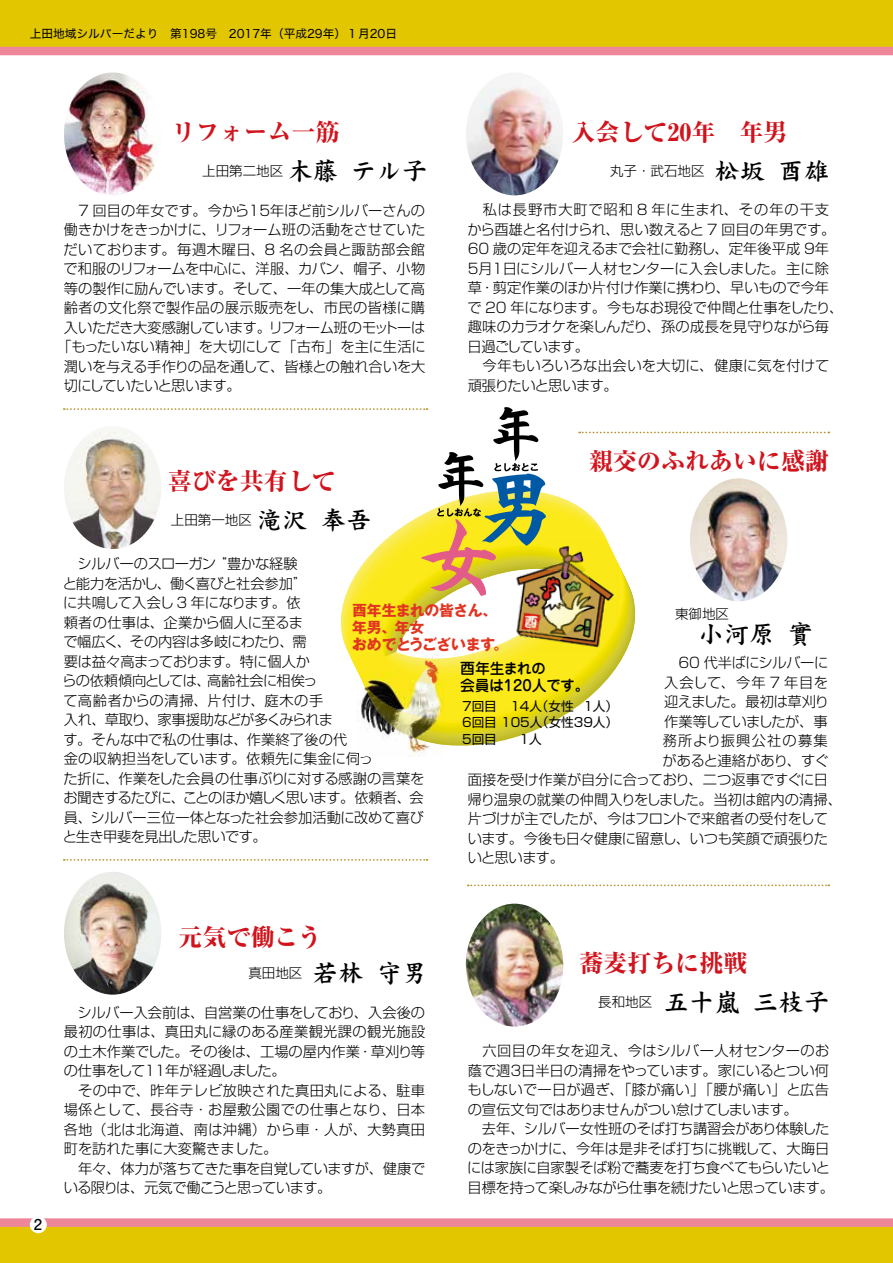
<style>
.page{position:relative;width:893px;height:1263px;background:#fff}
.page>*{position:absolute;margin:0;border:0;box-sizing:border-box;transform-origin:0 0}
.t1{font:25.5px "DF Kai Sho SB WIN RKSJ H";color:#000}
.t2{font:800 24px "Ryumin Pro";color:#d0131c}
.t3{font:700 14.85px/17px "Gothic MB101 Pro";letter-spacing:-.01em;color:#e13521}
.t4{font:500 14.85px/17px "Jun 34 Pro";letter-spacing:-.02em;color:#000}
.t5{font:700 14.85px "Futo Go B101 Pro";color:#000}
.t6{font:300 14.25px/19.5px "Shin Go Pro";letter-spacing:-.01em;color:#000}
.t7{font:300 14.25px/19.5px "Shin Go Pro";letter-spacing:-.03em;color:#000}
.t8{font:300 14.25px "Shin Go Pro";letter-spacing:.045em;color:#000}
.t9{font:300 14.25px "Shin Go Pro";letter-spacing:-.035em;color:#000}
.t10{font:300 14.25px "Shin Go Pro";letter-spacing:.025em;color:#000}
.t11{font:300 14.25px "Shin Go Pro";letter-spacing:-.065em;color:#000}
.t12{font:300 14.25px "Shin Go Pro";letter-spacing:.01em;color:#000}
.t13{font:300 14.25px "Shin Go Pro";letter-spacing:-.06em;color:#000}
.t14{font:300 14.25px "Shin Go Pro";letter-spacing:-.055em;color:#000}
.t15{font:300 14.25px "Shin Go Pro";letter-spacing:-.115em;color:#000}
.t16{font:300 14.25px "Shin Go Pro";letter-spacing:.085em;color:#000}
.t17{font:300 13.5px "Shin Go Pro";color:#000}
.t18{font:12.6px/16.2px "Shin Go Pro";color:#000}
.t19{font:11.7px "Hiragino Kaku W4 90 msp RKSJ H";color:#000}
</style>
<div class="page">
<div style="left:0;top:1220px;width:893px;height:43px;background:#e2c600"></div>
<div style="left:0;top:0;width:893px;height:51px;background:#e2c600"></div>
<div style="left:0;top:47px;width:893px;height:8px;background:#ee869a"></div>
<div style="left:0;top:1218px;width:893px;height:9px;background:#ee869a"></div>
<div style="left:30px;top:1216px;width:17px;height:17px;background:#fff;border-radius:50%"></div>
<svg style="left:342px;top:501px;width:292px;height:232px"></svg>
<img style="left:511px;top:540px;width:107px;height:111px">
<img style="left:356px;top:719px;width:74px;height:37px">
<img style="left:356px;top:752px;width:15px;height:5px">
<img style="left:372px;top:744px;width:72px;height:1px">
<img style="left:372px;top:743px;width:72px;height:1px">
<img style="left:371px;top:742px;width:73px;height:1px">
<img style="left:370px;top:741px;width:74px;height:1px">
<img style="left:370px;top:740px;width:74px;height:1px">
<img style="left:370px;top:739px;width:74px;height:1px">
<img style="left:369px;top:738px;width:75px;height:1px">
<img style="left:369px;top:737px;width:75px;height:1px">
<img style="left:356px;top:655px;width:88px;height:64px">
<svg style="left:64px;top:407px;width:482px;height:189px"></svg>
<svg style="left:579px;top:432px;width:250px;height:1px"></svg>
<svg style="left:468px;top:884px;width:361px;height:2px"></svg>
<svg style="left:64px;top:859px;width:363px;height:2px"></svg>
<img style="left:64px;top:72px;width:94px;height:123px">
<img style="left:64px;top:426px;width:97px;height:123px">
<img style="left:64px;top:872px;width:97px;height:123px">
<img style="left:466px;top:85px;width:97px;height:110px">
<img style="left:690px;top:478px;width:97px;height:123px">
<img style="left:466px;top:904px;width:97px;height:122px">
<p class="t19" style="left:30px;top:28px;width:369px">上田地域シルバーだより　第198号　2017年（平成29年）１月20日</p>
<h2 class="t2" style="left:172px;top:113px;width:169px">リフォーム一筋</h2>
<h1 class="t1" style="left:287px;top:158px;width:52px">木藤</h1>
<p class="t17" style="left:202px;top:159px;width:82px">上田第二地区</p>
<h1 class="t1" style="left:351px;top:158px;width:78px">テル子</h1>
<p class="t6" style="left:64px;top:199px;width:363px;text-align:right">　7 回目の年女です。今から15年ほど前シルバーさんの働きかけをきっかけに、リフォーム班の活動をさせていただいております。毎週木曜日、8 名の会員と諏訪部会館で和服のリフォームを中心に、洋服、カバン、帽子、小物等の製作に励んでいます。そして、一年の集大成として高齢者の文化祭で製作品の展示販売をし、市民の皆様に購リフォーム班のモットーは</p>
<p class="t7" style="left:64px;top:316px;width:209px">入いただき大変感謝しています。</p>
<p class="t6" style="left:57px;top:335px;width:370px">「もったいない精神」を大切にして「古布」を主に生活に</p>
<p class="t6" style="left:64px;top:355px;width:363px">潤いを与える手作りの品を通して、皆様との触れ合いを大</p>
<p class="t9" style="left:64px;top:374px;width:179px">切にしていたいと思います。</p>
<h2 class="t2" style="left:168px;top:462px;width:169px">喜びを共有して</h2>
<h1 class="t1" style="left:257px;top:507px;width:52px">滝沢</h1>
<p class="t17" style="left:171px;top:509px;width:82px">上田第一地区</p>
<h1 class="t1" style="left:321px;top:507px;width:52px">奉吾</h1>
<h2 class="t2" style="left:571px;top:113px;width:218px">入会して20年　年男</h2>
<p class="t17" style="left:610px;top:159px;width:96px">丸子・武石地区</p>
<h1 class="t1" style="left:714px;top:158px;width:52px">松坂</h1>
<h1 class="t1" style="left:778px;top:158px;width:52px">酉雄</h1>
<p class="t6" style="left:467px;top:198px;width:377px">　私は長野市大町で昭和 8 年に生まれ、その年の干支から酉雄と名付けられ、思い数えると 7 回目の年男です。<br>60 歳の定年を迎えるまで会社に勤務し、定年後平成 9年<br>5月1日にシルバー人材センターに入会しました。主に除草・剪定作業のほか片付け作業に携わり、早いもので今年で 20 年になります。今もなお現役で仲間と仕事をしたり、趣味のカラオケを楽しんだり、孫の成長を見守りながら毎日過ごしています。<br>　今年もいろいろな出会いを大切に、健康に気を付けて頑張りたいと思います。</p>
<h2 class="t2" style="left:589px;top:442px;width:242px">親交のふれあいに感謝</h2>
<p class="t6" style="left:64px;top:552px;width:154px">　シルバーのスローガン</p>
<p class="t7" style="left:63px;top:572px;width:246px">と能力を活かし、働く喜びと社会参加“</p>
<p class="t6" style="left:63px;top:591px;width:239px">に共鳴して入会し 3 年になります。依</p>
<p class="t6" style="left:64px;top:611px;width:241px">頼者の仕事は、企業から個人に至るま</p>
<p class="t7" style="left:63px;top:630px;width:245px">で幅広く、その内容は多岐にわたり、需</p>
<p class="t7" style="left:64px;top:650px;width:248px">要は益々高まっております。特に個人か</p>
<p class="t6" style="left:207px;top:669px;width:112px">高齢社会に相俟っ</p>
<p class="t6" style="left:213px;top:552px;width:87px">“豊かな経験</p>
<p class="t3" style="left:352px;top:600px;width:158px">酉年生まれの皆さん、年男、年女<br>おめでとうございます。</p>
<p class="t4" style="left:460px;top:658px;width:131px">酉年生まれの<br>会員は120人です。</p>
<p class="t18" style="left:462px;top:697px;width:157px">7回目<br>6回目 105 （人女性39人(<br>5回目</p>
<p class="t17" style="left:675px;top:602px;width:55px">東御地区</p>
<h1 class="t1" style="left:788px;top:621px;width:27px">實</h1>
<h1 class="t1" style="left:698px;top:621px;width:78px">小河原</h1>
<p class="t6" style="left:664px;top:651px;width:166px">　60 代半ばにシルバーに</p>
<p class="t8" style="left:664px;top:671px;width:165px">入会して、今年 7 年目を</p>
<p class="t6" style="left:664px;top:690px;width:166px">迎えました。最初は草刈り</p>
<p class="t9" style="left:664px;top:710px;width:165px">作業等していましたが、事</p>
<p class="t16" style="left:663px;top:729px;width:167px">務所より振興公社の募集</p>
<p class="t6" style="left:662px;top:749px;width:168px">があると連絡があり、すぐ</p>
<p class="t6" style="left:468px;top:768px;width:362px">面接を受け作業が自分に合っており、二つ返事ですぐに日</p>
<p class="t6" style="left:468px;top:788px;width:376px">帰り温泉の就業の仲間入りをしました。当初は館内の清掃、</p>
<p class="t6" style="left:468px;top:807px;width:362px">片づけが主でしたが、今はフロントで来館者の受付をして</p>
<p class="t6" style="left:468px;top:827px;width:362px">います。今後も日々健康に留意し、いつも笑顔で頑張りた</p>
<p class="t6" style="left:468px;top:846px;width:98px">いと思います。</p>
<p class="t14" style="left:62px;top:669px;width:150px">らの依頼傾向としては、</p>
<p class="t8" style="left:63px;top:688px;width:261px">て高齢者からの清掃、片付け、庭木の手</p>
<p class="t11" style="left:64px;top:708px;width:271px">入れ、草取り、家事援助などが多くみられま</p>
<p class="t12" style="left:63px;top:727px;width:285px">す。そんな中で私の仕事は、作業終了後の代</p>
<p class="t6" style="left:64px;top:747px;width:311px">金の収納担当をしています。依頼先に集金に伺っ</p>
<p class="t6" style="left:63px;top:767px;width:362px">た折に、作業をした会員の仕事ぶりに対する感謝の言葉を</p>
<p class="t13" style="left:183px;top:786px;width:242px">ことのほか嬉しく思います。依頼者、会</p>
<p class="t18" style="left:510px;top:697px;width:65px">14 （人女性</p>
<p class="t18" style="left:520px;top:729px;width:24px">1人</p>
<p class="t18" style="left:583px;top:697px;width:36px">1人(</p>
<p class="t7" style="left:63px;top:786px;width:363px">お聞きするたびに、<br>員、シルバー三位一体となった社会参加活動に改めて喜びと生き甲斐を見出した思いです。</p>
<p class="t5" style="left:34px;top:1212px;width:10px">2</p>
<h2 class="t2" style="left:179px;top:918px;width:145px">元気で働こう</h2>
<p class="t17" style="left:248px;top:962px;width:55px">真田地区</p>
<h1 class="t1" style="left:313px;top:960px;width:52px">若林</h1>
<h1 class="t1" style="left:376px;top:960px;width:52px">守男</h1>
<p class="t6" style="left:64px;top:1001px;width:363px">　シルバー入会前は、自営業の仕事をしており、入会後の</p>
<p class="t10" style="left:64px;top:1020px;width:363px">最初の仕事は、真田丸に縁のある産業観光課の観光施設</p>
<p class="t6" style="left:64px;top:1040px;width:363px">の土木作業でした。その後は、工場の屋内作業・草刈り等</p>
<p class="t15" style="left:143px;top:1059px;width:144px">１１年が経過しました。</p>
<p class="t6" style="left:64px;top:1059px;width:363px">の仕事をして<br>　その中で、昨年テレビ放映された真田丸による、駐車場係として、長谷寺・お屋敷公園での仕事となり、日本各地（北は北海道、南は沖縄）から車・人が、大勢真田町を訪れた事に大変驚きました。<br>　年々、体力が落ちてきた事を自覚していますが、健康でいる限りは、元気で働こうと思っています。</p>
<h2 class="t2" style="left:579px;top:944px;width:169px">蕎麦打ちに挑戦</h2>
<p class="t17" style="left:598px;top:990px;width:55px">長和地区</p>
<h1 class="t1" style="left:663px;top:989px;width:78px">五十嵐</h1>
<h1 class="t1" style="left:753px;top:989px;width:78px">三枝子</h1>
<p class="t6" style="left:467px;top:1039px;width:368px">　六回目の年女を迎え、今はシルバー人材センターのお蔭で週３日半日の清掃をやっています。家にいるとつい何もしないで一日が過ぎ、「膝が痛い」「腰が痛い」と広告の宣伝文句ではありませんがつい怠けてしまいます。<br>　去年、シルバー女性班のそば打ち講習会があり体験したのをきっかけに、今年は是非そば打ちに挑戦して、大晦日には家族に自家製そば粉で蕎麦を打ち食べてもらいたいと目標を持って楽しみながら仕事を続けたいと思っています。</p>
</div>
